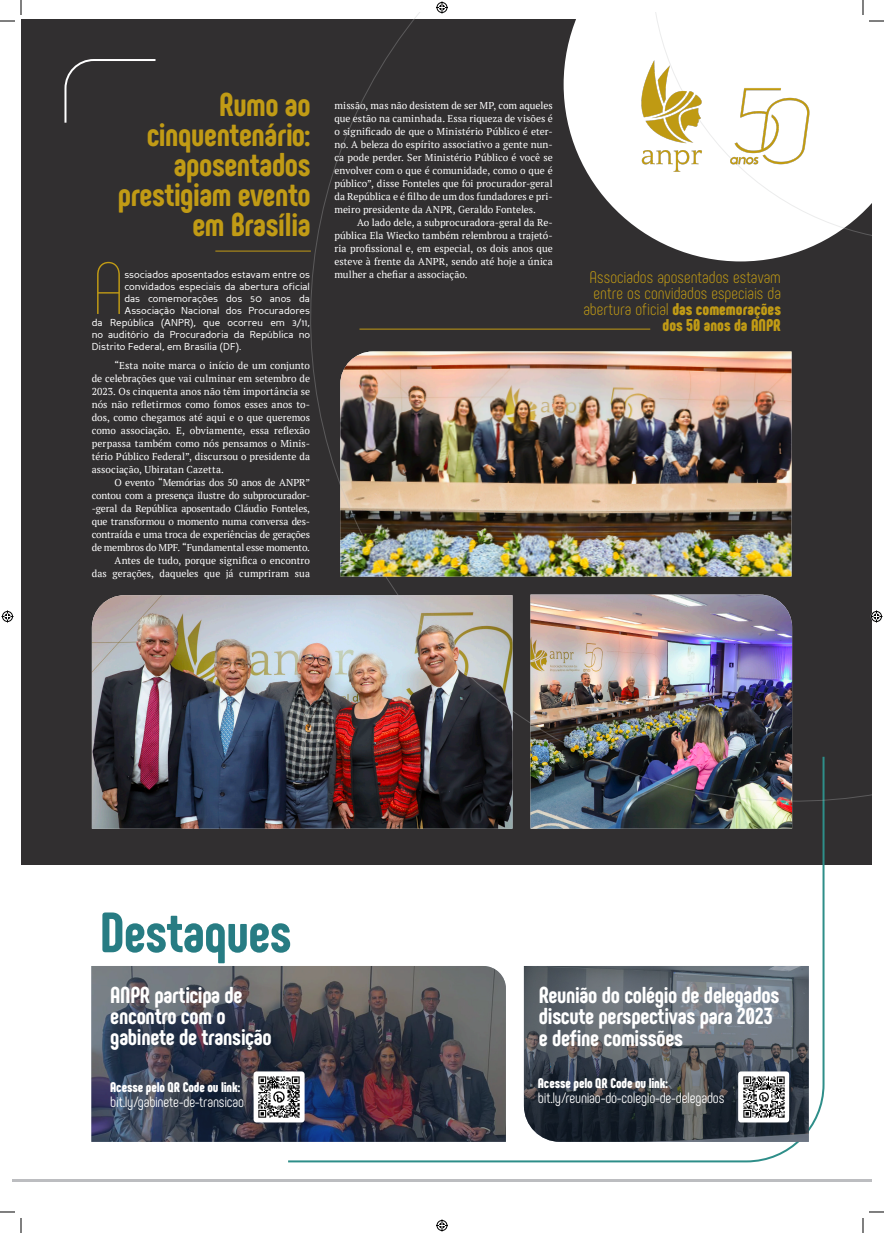
<style>
.page{position:relative;width:884px;height:1233px;background:#fff}
.page>*{position:absolute;margin:0;border:0;box-sizing:border-box;transform-origin:0 0}
.t1{font:100 73.7px "Phenomena";color:#c19b15}
.t2{font:800 56.2px "Phenomena";letter-spacing:-.01em;color:#277c83}
.t3{font:800 33px/30px "Phenomena";letter-spacing:-.01em;color:#c19b15;text-align:right}
.t4{font:800 23.1px/21.3px "Phenomena";letter-spacing:-.01em;color:#fff}
.t5{font:300 17px/16px "Phenomena";color:#c19b15;text-align:right}
.t6{font:15px "Phenomena";letter-spacing:-.015em;color:#fff}
.t7{font:900 14px "Phenomena";letter-spacing:-.01em;color:#fff}
.t8{font:10px/13px "PT Serif";letter-spacing:-.005em;color:#fff;text-align:justify}
.t9{font:10px "Perspective Sans";letter-spacing:-.005em;color:#fff}
.s1{font-weight:900}
</style>
<div class="page">
<div style="left:21px;top:20px;width:850px;height:844px;background:#312f30"></div>
<svg style="left:286px;top:869px;width:539px;height:294px"></svg>
<hr style="left:12px;top:1179px;width:859px;height:2px;background:#bcbdc0">
<img style="left:524px;top:966px;width:285px;height:175px">
<img style="left:91px;top:966px;width:415px;height:175px">
<img style="left:254px;top:1071px;width:51px;height:51px">
<img style="left:738px;top:1071px;width:51px;height:51px">
<img style="left:92px;top:595px;width:150px;height:233px">
<svg style="left:64px;top:59px;width:92px;height:64px"></svg>
<hr style="left:215px;top:250px;width:96px;height:1px;background:#c19b15">
<img style="left:242px;top:12px;width:629px;height:857px">
<svg style="left:612px;top:12px;width:259px;height:269px"></svg>
<img style="left:599px;top:45px;width:241px;height:147px">
<svg style="left:0;top:1211px;width:15px;height:1px"></svg>
<svg style="left:869px;top:1211px;width:15px;height:1px"></svg>
<svg style="left:0;top:0;width:22px;height:22px"></svg>
<svg style="left:20px;top:1218px;width:2px;height:15px"></svg>
<svg style="left:862px;top:0;width:22px;height:22px"></svg>
<svg style="left:862px;top:1218px;width:2px;height:15px"></svg>
<svg style="left:436px;top:1px;width:12px;height:12px"></svg>
<svg style="left:436px;top:1219px;width:12px;height:12px"></svg>
<svg style="left:2px;top:610px;width:12px;height:12px"></svg>
<svg style="left:870px;top:610px;width:12px;height:12px"></svg>
<h3 class="t3" style="left:118px;top:90px;width:194px">Rumo ao cinquentenário: aposentados prestigiam evento em Brasília</h3>
<h1 class="t1" style="left:92px;top:247px;width:35px">A</h1>
<p class="t9" style="left:124px;top:269px;width:187px">ssociados aposentados estavam entre os</p>
<p class="t9" style="left:124px;top:281px;width:187px">convidados especiais da abertura oficial</p>
<p class="t9" style="left:124px;top:293px;width:187px">das comemorações dos 50 anos da</p>
<p class="t9" style="left:124px;top:305px;width:187px">Associação Nacional dos Procuradores</p>
<p class="t9" style="left:92px;top:317px;width:220px">da República (ANPR), que ocorreu em 3/11,</p>
<p class="t9" style="left:92px;top:329px;width:220px">no auditório da Procuradoria da República no</p>
<p class="t9" style="left:92px;top:341px;width:151px">Distrito Federal, em Brasília (DF).</p>
<p class="t8" style="left:92px;top:359px;width:220px;text-indent:23px">“Esta noite marca o início de um conjunto de celebrações que vai culminar em setembro de 2023. Os cinquenta anos não têm importância se nós não refletirmos como fomos esses anos to&shy;dos, como chegamos até aqui e o que queremos como associação. E, obviamente, essa reflexão perpassa também como nós pensamos o Minis&shy;tério Público Federal”, discursou o presidente da associação, Ubiratan Cazetta.</p>
<p class="t8" style="left:92px;top:476px;width:220px;text-align:right">O evento “Memórias dos 50 anos de ANPR” contou com a presença ilustre do subprocurador--geral da República aposentado Cláudio Fonteles, que transformou o momento numa conversa des&shy;contraída e uma troca de experiências de gerações de membros do MPF. “Fundamental esse momento.<br>Antes de tudo, porque significa o encontro<br>das gerações, daqueles que já cumpriram sua</p>
<p class="t8" style="left:334px;top:99px;width:220px">missão, mas não desistem de ser MP, com aqueles que estão na caminhada. Essa riqueza de visões é o significado de que o Ministério Público é eter&shy;no. A beleza do espírito associativo a gente nun&shy;ca pode perder. Ser Ministério Público é você se envolver com o que é comunidade, como o que é público”, disse Fonteles que foi procurador-geral da República e é filho de um dos fundadores e pri&shy;meiro presidente da ANPR, Geraldo Fonteles.</p>
<p class="t8" style="left:334px;top:216px;width:220px;text-indent:23px">Ao lado dele, a subprocuradora-geral da Re&shy;pública Ela Wiecko também relembrou a trajetó&shy;ria profissional e, em especial, os dois anos que esteve à frente da ANPR, sendo até hoje a única mulher a chefiar a associação.</p>
<h3 class="t5" style="left:583px;top:269px;width:199px">Associados aposentados estavam entre os convidados especiais da abertura oficial <span class="s1">das comemorações dos 50 anos da ANPR</span></h3>
<h2 class="t2" style="left:100px;top:897px;width:193px">Destaques</h2>
<h3 class="t4" style="left:110px;top:984px;width:163px">ANPR participa de encontro com o gabinete de transição</h3>
<h3 class="t4" style="left:539px;top:984px;width:242px">Reunião do colégio de delegados discute perspectivas para 2023 e define comissões</h3>
<h3 class="t7" style="left:110px;top:1078px;width:132px">Acesse pelo QR Code ou link:</h3>
<h3 class="t6" style="left:110px;top:1093px;width:136px">bit.ly/gabinete-de-transicao</h3>
<h3 class="t7" style="left:538px;top:1074px;width:132px">Acesse pelo QR Code ou link:</h3>
<h3 class="t6" style="left:538px;top:1089px;width:188px">bit.ly/reuniao-do-colegio-de-delegados</h3>
</div>
